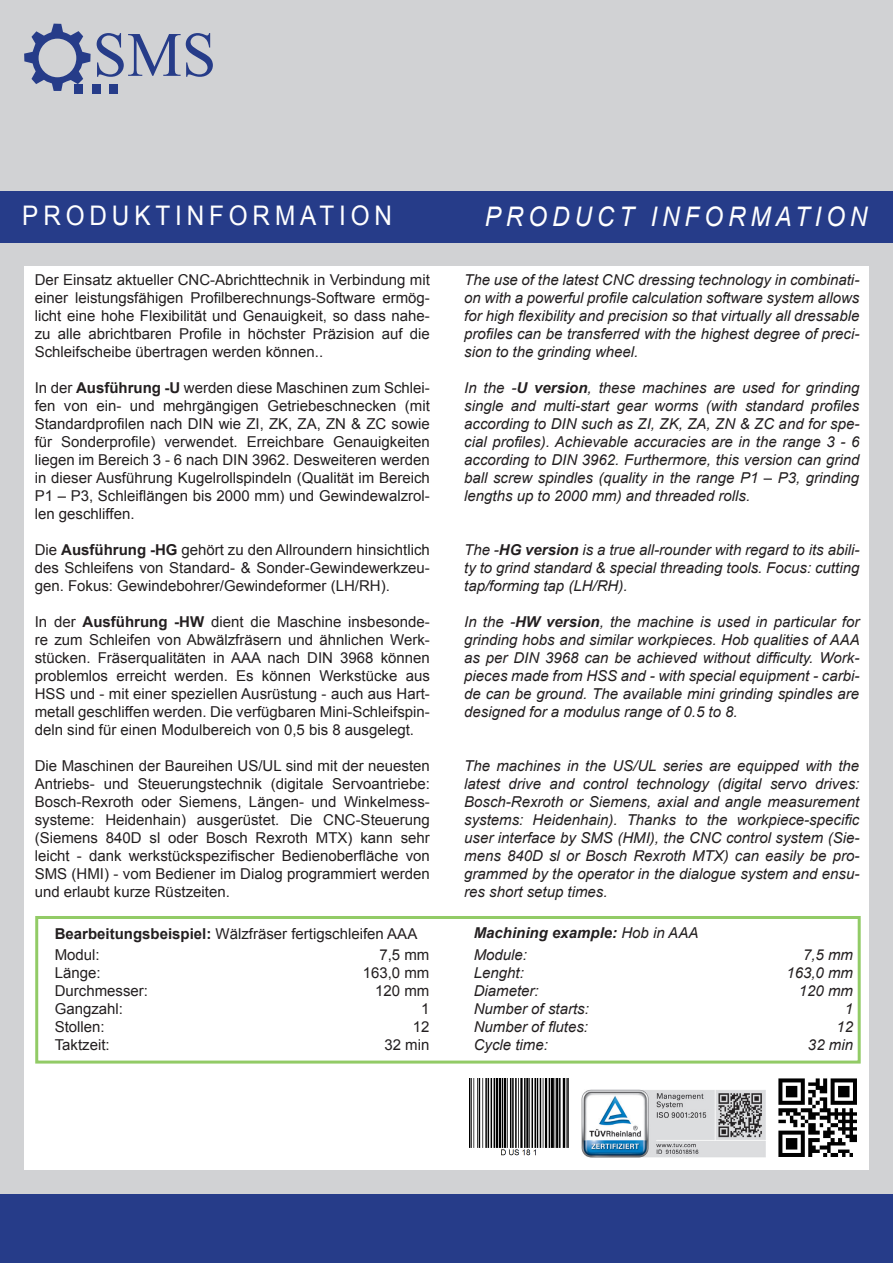
<style>
.page{position:relative;width:893px;height:1263px;background:#d1d2d4}
.page>*{position:absolute;margin:0;border:0;box-sizing:border-box;transform-origin:0 0}
.Produktinformation{font:27px "Arial";letter-spacing:.2em;color:#fff;scale:.9 1}
.Produktinformation-2{font:italic 27px "Arial";letter-spacing:.2em;color:#fff;scale:.9 1}
.t1{font:15px/18px "Arial";color:#231f20;text-align:justify}
.t2{font:italic 15px/18px "Arial";color:#231f20;text-align:justify}
.t3{font:italic 700 15px "Arial";color:#231f20}
.s1{font-weight:700}
.s2{font-weight:400}
</style>
<div class="page">
<div style="left:0;top:1195px;width:893px;height:68px;background:#263c89"></div>
<div style="left:0;top:191px;width:893px;height:51px;background:#263c89"></div>
<svg style="left:97px;top:33px;width:116px;height:44px"></svg>
<div style="left:92px;top:85px;width:8px;height:9px;background:#263c89"></div>
<div style="left:109px;top:85px;width:9px;height:9px;background:#263c89"></div>
<svg style="left:24px;top:24px;width:67px;height:67px"></svg>
<div style="left:74px;top:85px;width:9px;height:9px;background:#263c89"></div>
<div style="left:24px;top:266px;width:845px;height:903px;background:#fff"></div>
<img style="left:778px;top:1078px;width:79px;height:79px">
<div style="left:35px;top:916px;width:826px;height:147px;border:3px solid #92cb66"></div>
<img style="left:469px;top:1078px;width:99px;height:78px">
<img style="left:581px;top:1090px;width:185px;height:68px">
<p class="Produktinformation" style="left:22px;top:198px;width:412px">PRODUKTINFORMATION</p>
<p class="Produktinformation-2" style="left:485px;top:199px;width:427px">PRODUCT INFORMATION</p>
<p class="t1" style="left:35px;top:271px;width:397px">Der Einsatz aktueller CNC-Abrichttechnik in Verbindung mit einer leistungsfähigen Profilberechnungs-Software ermög&shy;licht eine hohe Flexibilität und Genauigkeit, so dass nahe&shy;zu alle abrichtbaren Profile in höchster Präzision auf die Schleifscheibe übertragen werden können..</p>
<p class="t1" style="left:35px;top:379px;width:397px">In der <span class="s1">Ausführung -U</span> werden diese Maschinen zum Schlei&shy;fen von ein- und mehrgängigen Getriebeschnecken (mit Standardprofilen nach DIN wie ZI, ZK, ZA, ZN &amp; ZC sowie für Sonderprofile) verwendet. Erreichbare Genauigkeiten liegen im Bereich 3 - 6 nach DIN 3962. Desweiteren werden in dieser Ausführung Kugelrollspindeln (Qualität im Bereich P1 – P3, Schleiflängen bis 2000 mm) und Gewindewalzrol&shy;len geschliffen.</p>
<p class="t1" style="left:35px;top:541px;width:397px">Die <span class="s1">Ausführung -HG</span> gehört zu den Allroundern hinsichtlich des Schleifens von Standard- &amp; Sonder-Gewindewerkzeu&shy;gen. Fokus: Gewindebohrer/Gewindeformer (LH/RH).</p>
<p class="t1" style="left:35px;top:613px;width:397px">In der <span class="s1">Ausführung -HW</span> dient die Maschine insbesonde&shy;re zum Schleifen von Abwälzfräsern und ähnlichen Werk&shy;stücken. Fräserqualitäten in AAA nach DIN 3968 können problemlos erreicht werden. Es können Werkstücke aus HSS und - mit einer speziellen Ausrüstung - auch aus Hart&shy;metall geschliffen werden. Die verfügbaren Mini-Schleifspin&shy;deln sind für einen Modulbereich von 0,5 bis 8 ausgelegt.</p>
<p class="t1" style="left:35px;top:757px;width:397px">Die Maschinen der Baureihen US/UL sind mit der neuesten Antriebs- und Steuerungstechnik (digitale Servoantriebe:<br>Bosch-Rexroth oder Siemens, Längen- und Winkelmess&shy;systeme: Heidenhain) ausgerüstet. Die CNC-Steuerung (Siemens 840D sl oder Bosch Rexroth MTX) kann sehr leicht - dank werkstückspezifischer Bedienoberfläche von SMS (HMI) - vom Bediener im Dialog programmiert werden und erlaubt kurze Rüstzeiten.</p>
<p class="t2" style="left:464px;top:271px;width:397px">The use of the latest CNC dressing technology in combinati&shy;on with a powerful profile calculation software system allows for high flexibility and precision so that virtually all dressable profiles can be transferred with the highest degree of preci&shy;sion to the grinding wheel.</p>
<p class="t2" style="left:464px;top:379px;width:397px">In the -<span class="s1">U version</span>, these machines are used for grinding single and multi-start gear worms (with standard profiles according to DIN such as ZI, ZK, ZA, ZN &amp; ZC and for spe&shy;cial profiles). Achievable accuracies are in the range 3 - 6 according to DIN 3962. Furthermore, this version can grind ball screw spindles (quality in the range P1 – P3, grinding lengths up to 2000 mm) and threaded rolls.</p>
<p class="t2" style="left:464px;top:541px;width:397px">The -<span class="s1">HG version</span> is a true all-rounder with regard to its abili&shy;ty to grind standard &amp; special threading tools. Focus: cutting tap/forming tap (LH/RH).</p>
<p class="t2" style="left:464px;top:613px;width:397px">In the -<span class="s1">HW version</span>, the machine is used in particular for grinding hobs and similar workpieces. Hob qualities of AAA as per DIN 3968 can be achieved without difficulty. Work&shy;pieces made from HSS and - with special equipment - carbi&shy;de can be ground. The available mini grinding spindles are designed for a modulus range of 0.5 to 8.</p>
<p class="t2" style="left:464px;top:757px;width:397px">The machines in the US/UL series are equipped with the latest drive and control technology (digital servo drives:<br>Bosch-Rexroth or Siemens, axial and angle measurement systems: Heidenhain). Thanks to the workpiece-specific user interface by SMS (HMI), the CNC control system (Sie&shy;mens 840D sl or Bosch Rexroth MTX) can easily be pro&shy;grammed by the operator in the dialogue system and ensu&shy;res short setup times.</p>
<p class="t1" style="left:55px;top:925px;width:364px"><span class="s1">Bearbeitungsbeispiel:</span> Wälzfräser fertigschleifen AAA</p>
<p class="t3" style="left:474px;top:923px;width:226px">Machining example: <span class="s2">Hob in AAA</span></p>
<p class="t2" style="left:474px;top:946px;width:55px">Module:</p>
<p class="t2" style="left:803px;top:946px;width:52px">7,5 mm</p>
<p class="t2" style="left:474px;top:964px;width:52px">Lenght:</p>
<p class="t2" style="left:786px;top:964px;width:68px">163,0 mm</p>
<p class="t2" style="left:474px;top:982px;width:67px">Diameter:</p>
<p class="t2" style="left:799px;top:982px;width:56px">120 mm</p>
<p class="t2" style="left:474px;top:1000px;width:117px">Number of starts:</p>
<p class="t2" style="left:845px;top:1000px;width:10px">1</p>
<p class="t2" style="left:474px;top:1018px;width:116px">Number of flutes:</p>
<p class="t2" style="left:836px;top:1018px;width:18px">12</p>
<p class="t2" style="left:474px;top:1036px;width:76px">Cycle time:</p>
<p class="t2" style="left:808px;top:1036px;width:47px">32 min</p>
<p class="t1" style="left:55px;top:946px;width:47px">Modul:</p>
<p class="t1" style="left:379px;top:946px;width:52px">7,5 mm</p>
<p class="t1" style="left:55px;top:964px;width:47px">Länge:</p>
<p class="t1" style="left:363px;top:964px;width:68px">163,0 mm</p>
<p class="t1" style="left:55px;top:982px;width:95px">Durchmesser:</p>
<p class="t1" style="left:375px;top:982px;width:56px">120 mm</p>
<p class="t1" style="left:55px;top:1000px;width:70px">Gangzahl:</p>
<p class="t1" style="left:421px;top:1000px;width:10px">1</p>
<p class="t1" style="left:55px;top:1018px;width:52px">Stollen:</p>
<p class="t1" style="left:413px;top:1018px;width:18px">12</p>
<p class="t1" style="left:55px;top:1036px;width:57px">Taktzeit:</p>
<p class="t1" style="left:384px;top:1036px;width:47px">32 min</p>
</div>
